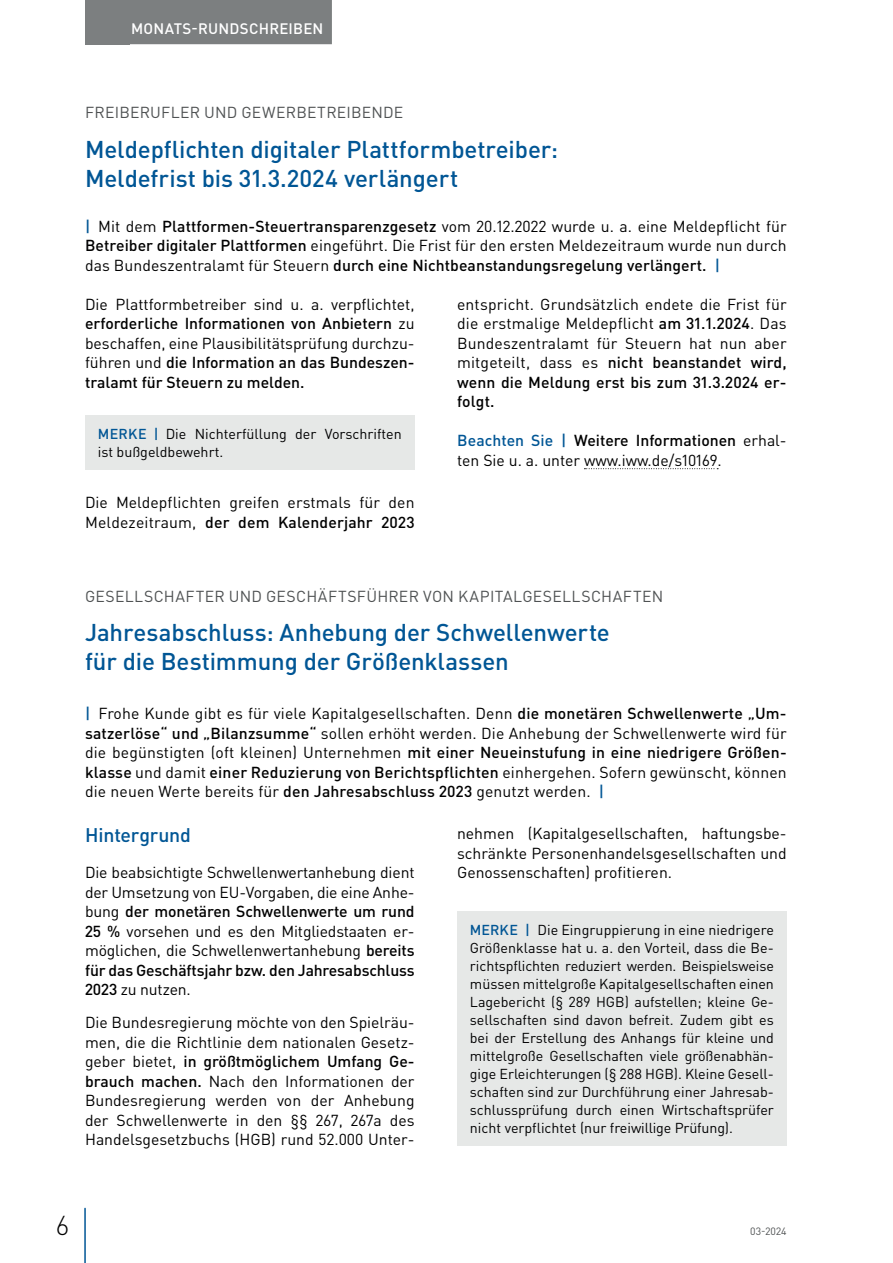
<style>
.page{position:relative;width:893px;height:1263px;background:#fff}
.page>*{position:absolute;margin:0;border:0;box-sizing:border-box;transform-origin:0 0}
.t1{font:300 27px "DIN Pro";color:#000001}
.t2{font:500 24px/28.5px "DIN Pro";letter-spacing:-.005em;color:#015695}
.t3{font:500 19.5px "DIN Pro";letter-spacing:-.01em;color:#015695}
.t4{font:15.75px/19.5px "DIN Pro";color:#000001;text-align:justify}
.t5{font:15.75px "DIN Pro";letter-spacing:.015em;color:#4f5253}
.t6{font:500 15px "DIN Pro";letter-spacing:.015em;color:#fff}
.t7{font:14.25px/18px "DIN Pro";color:#000001;text-align:justify}
.t8{font:10.5px "DIN Pro";color:#4f5253}
.s1{font-weight:500;color:#015695}
.s2{font-weight:500}
</style>
<div class="page">
<div style="left:85px;top:0;width:45px;height:44px;background:#7c7f80"></div>
<hr style="left:84px;top:1208px;width:2px;height:55px;background:#015695">
<div style="left:122px;top:0;width:210px;height:44px;background:#7c7f80"></div>
<div style="left:457px;top:912px;width:330px;height:234px;background:#e6e8e7"></div>
<div style="left:85px;top:415px;width:330px;height:55px;background:#e6e8e7"></div>
<svg style="left:584px;top:468px;width:134px;height:1px"></svg>
<p class="t6" style="left:131px;top:18px;width:194px">MONATS-RUNDSCHREIBEN</p>
<p class="t5" style="left:85px;top:101px;width:320px">FREIBERUFLER UND GEWERBETREIBENDE</p>
<h2 class="t2" style="left:85px;top:134px;width:475px">Meldepflichten digitaler Plattformbetreiber:<br>Meldefrist bis 31.3.2024 verlängert</h2>
<p class="t4" style="left:85px;top:216px;width:703px"><span class="s1">|</span> Mit dem <span class="s2">Plattformen-Steuertransparenzgesetz</span> vom 20.12.2022 wurde u. a. eine Meldepflicht für <span class="s2">Betreiber digitaler Plattformen</span> eingeführt. Die Frist für den ersten Meldezeitraum wurde nun durch das Bundeszentralamt für Steuern <span class="s2">durch eine Nichtbeanstandungsregelung verlängert.</span> <span class="s1">|</span></p>
<p class="t4" style="left:85px;top:294px;width:331px">Die Plattformbetreiber sind u. a. verpflichtet, <span class="s2">erforderliche Informationen von Anbietern</span> zu beschaffen, eine Plausibilitätsprüfung durchzu&shy;führen und <span class="s2">die Information an das Bundeszen&shy;tralamt für Steuern zu melden.</span></p>
<p class="t7" style="left:98px;top:424px;width:305px"><span class="s1">MERKE |</span> Die Nichterfüllung der Vorschriften ist bußgeldbewehrt.</p>
<p class="t4" style="left:85px;top:492px;width:331px">Die Meldepflichten greifen erstmals für den<br>Meldezeitraum, <span class="s2">der dem Kalenderjahr 2023</span></p>
<p class="t4" style="left:457px;top:294px;width:331px">entspricht. Grundsätzlich endete die Frist für die erstmalige Meldepflicht <span class="s2">am 31.1.2024</span>. Das Bundeszentralamt für Steuern hat nun aber mitgeteilt, dass es <span class="s2">nicht beanstandet wird, wenn die Meldung erst bis zum 31.3.2024 er&shy;folgt.</span></p>
<p class="t4" style="left:457px;top:430px;width:331px"><span class="s1">Beachten Sie |</span> <span class="s2">Weitere Informationen</span> erhal&shy;ten Sie u. a. unter www.iww.de/s10169.</p>
<p class="t5" style="left:85px;top:586px;width:580px">GESELLSCHAFTER UND GESCHÄFTSFÜHRER VON KAPITALGESELLSCHAFTEN</p>
<h2 class="t2" style="left:85px;top:617px;width:526px">Jahresabschluss: Anhebung der Schwellenwerte für die Bestimmung der Größenklassen</h2>
<p class="t4" style="left:85px;top:703px;width:703px"><span class="s1">|</span> Frohe Kunde gibt es für viele Kapitalgesellschaften. Denn <span class="s2">die monetären Schwellenwerte „Um&shy;satzerlöse“ und „Bilanzsumme“</span> sollen erhöht werden. Die Anhebung der Schwellenwerte wird für die begünstigten (oft kleinen) Unternehmen <span class="s2">mit einer Neueinstufung in eine niedrigere Größen&shy;klasse</span> und damit <span class="s2">einer Reduzierung von Berichtspflichten</span> einhergehen. Sofern gewünscht, können die neuen Werte bereits für <span class="s2">den Jahresabschluss 2023</span> genutzt werden. <span class="s1">|</span></p>
<p class="t3" style="left:85px;top:822px;width:107px">Hintergrund</p>
<p class="t4" style="left:85px;top:862px;width:331px">Die beabsichtigte Schwellenwertanhebung dient der Umsetzung von EU-Vorgaben, die eine Anhe&shy;bung <span class="s2">der monetären Schwellenwerte um rund 25 %</span> vorsehen und es den Mitgliedstaaten er&shy;möglichen, die Schwellenwertanhebung <span class="s2">bereits für das Geschäftsjahr bzw. den Jahresabschluss 2023</span> zu nutzen.</p>
<p class="t4" style="left:85px;top:1012px;width:331px">Die Bundesregierung möchte von den Spielräu&shy;men, die die Richtlinie dem nationalen Gesetz&shy;geber bietet, <span class="s2">in größtmöglichem Umfang Ge&shy;brauch machen.</span> Nach den Informationen der Bundesregierung werden von der Anhebung der Schwellenwerte in den §§ 267, 267a des Handelsgesetzbuchs (HGB) rund 52.000 Unter-</p>
<p class="t4" style="left:457px;top:823px;width:331px">nehmen (Kapitalgesellschaften, haftungsbe&shy;schränkte Personenhandelsgesellschaften und Genossenschaften) profitieren.</p>
<p class="t7" style="left:470px;top:921px;width:306px"><span class="s1">MERKE |</span> Die Eingruppierung in eine niedrigere Größenklasse hat u. a. den Vorteil, dass die Be&shy;richtspflichten reduziert werden. Beispielsweise müssen mittelgroße Kapitalgesellschaften einen Lagebericht (§ 289 HGB) aufstellen; kleine Ge&shy;sellschaften sind davon befreit. Zudem gibt es bei der Erstellung des Anhangs für kleine und mittelgroße Gesellschaften viele größenabhän&shy;gige Erleichterungen (§ 288 HGB). Kleine Gesell&shy;schaften sind zur Durchführung einer Jahresab&shy;schlussprüfung durch einen Wirtschaftsprüfer nicht verpflichtet (nur freiwillige Prüfung).</p>
<h1 class="t1" style="left:56px;top:1207px;width:14px">6</h1>
<p class="t8" style="left:750px;top:1224px;width:38px">03-2024</p>
</div>
